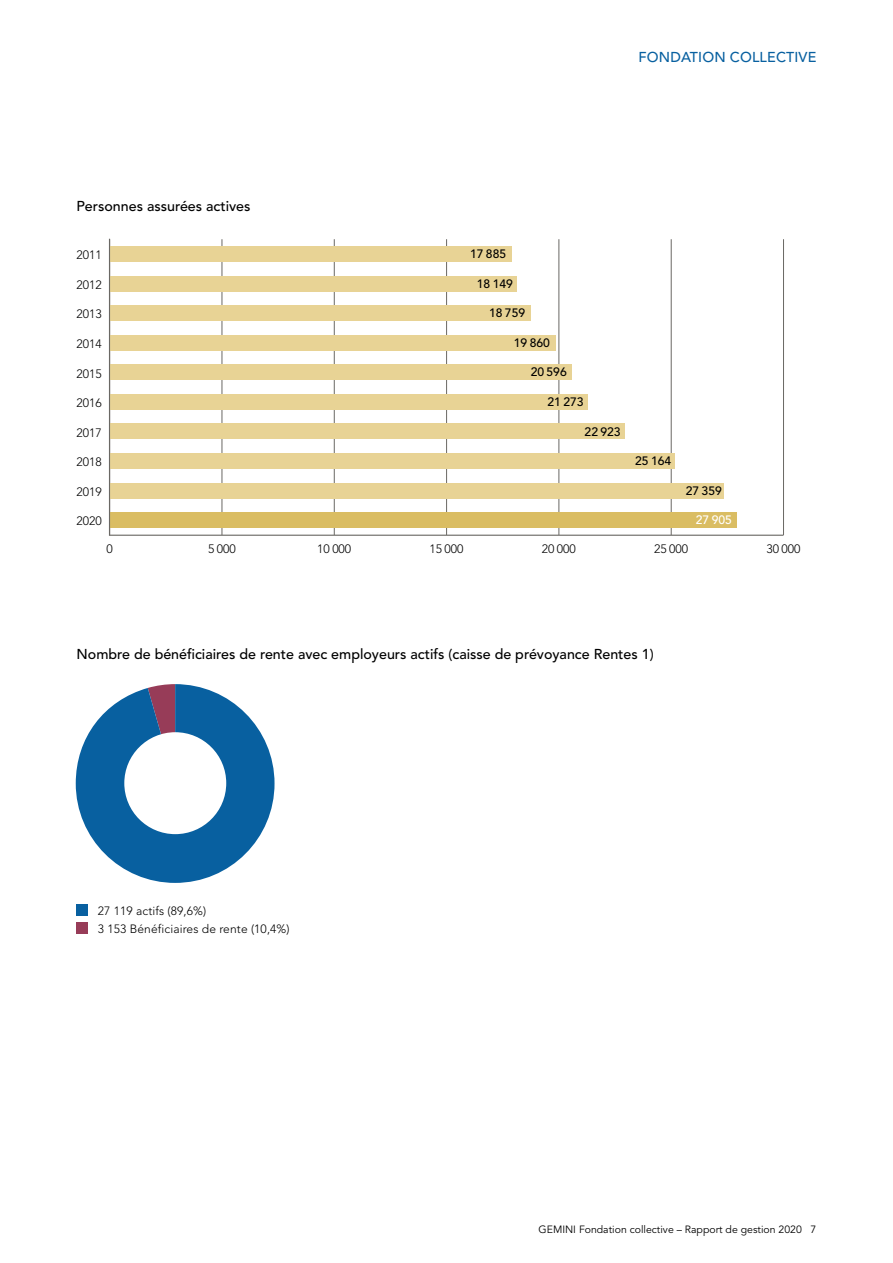
<style>
.page{position:relative;width:893px;height:1263px;background:#fff}
.page>*{position:absolute;margin:0;border:0;box-sizing:border-box;transform-origin:0 0}
.t1{font:500 14.25px "Avenir LT Std";color:#000}
.t2{font:500 14.25px "Avenir LT Std";letter-spacing:.01em;color:#0860a0}
.t3{font:300 12.15px "Avenir";color:#000}
.t4{font:500 12.15px "Avenir";color:#000}
.t5{font:500 12.15px "Avenir";color:#fff}
.t6{font:300 12px/18px "Avenir LT Std";letter-spacing:.01em;color:#000}
.t7{font:10.5px "Avenir LT Std";color:#000}
</style>
<div class="page">
<hr style="left:110px;top:535px;width:673px;height:1px;background:#6a6864">
<hr style="left:222px;top:239px;width:1px;height:296px;background:#6a6864">
<hr style="left:334px;top:239px;width:1px;height:296px;background:#6a6864">
<hr style="left:446px;top:239px;width:1px;height:296px;background:#6a6864">
<hr style="left:559px;top:239px;width:1px;height:296px;background:#6a6864">
<hr style="left:671px;top:239px;width:1px;height:296px;background:#6a6864">
<hr style="left:783px;top:239px;width:1px;height:296px;background:#6a6864">
<div style="left:110px;top:246px;width:401px;height:16px;background:#e8d395"></div>
<div style="left:110px;top:276px;width:407px;height:16px;background:#e8d395"></div>
<div style="left:110px;top:305px;width:421px;height:16px;background:#e8d395"></div>
<div style="left:110px;top:335px;width:446px;height:16px;background:#e8d395"></div>
<div style="left:110px;top:364px;width:462px;height:16px;background:#e8d395"></div>
<div style="left:110px;top:394px;width:477px;height:16px;background:#e8d395"></div>
<div style="left:110px;top:423px;width:515px;height:16px;background:#e8d395"></div>
<div style="left:110px;top:453px;width:565px;height:16px;background:#e8d395"></div>
<div style="left:110px;top:483px;width:614px;height:16px;background:#e8d395"></div>
<div style="left:110px;top:512px;width:626px;height:16px;background:#dabd63"></div>
<hr style="left:109px;top:239px;width:1px;height:297px;background:#6a6864">
<svg style="left:76px;top:684px;width:199px;height:199px"></svg>
<div style="left:124px;top:732px;width:102px;height:102px;background:#fff;border-radius:50%"></div>
<div style="left:77px;top:904px;width:11px;height:11px;background:#0860a0"></div>
<div style="left:77px;top:922px;width:11px;height:11px;background:#973c58"></div>
<p class="t2" style="left:638px;top:49px;width:179px">FONDATION COLLECTIVE</p>
<p class="t1" style="left:77px;top:197px;width:175px">Personnes assurées actives</p>
<p class="t3" style="left:77px;top:248px;width:27px">2011</p>
<p class="t4" style="left:470px;top:244px;width:38px">17 885</p>
<p class="t4" style="left:477px;top:273px;width:38px">18 149</p>
<p class="t4" style="left:489px;top:303px;width:38px">18 759</p>
<p class="t4" style="left:514px;top:332px;width:38px">19 860</p>
<p class="t4" style="left:531px;top:362px;width:38px">20 596</p>
<p class="t4" style="left:547px;top:391px;width:38px">21 273</p>
<p class="t3" style="left:77px;top:277px;width:27px">2012</p>
<p class="t3" style="left:77px;top:307px;width:27px">2013</p>
<p class="t3" style="left:77px;top:337px;width:27px">2014</p>
<p class="t3" style="left:77px;top:366px;width:27px">2015</p>
<p class="t3" style="left:77px;top:396px;width:27px">2016</p>
<p class="t3" style="left:77px;top:425px;width:27px">2017</p>
<p class="t3" style="left:77px;top:455px;width:27px">2018</p>
<p class="t3" style="left:77px;top:484px;width:27px">2019</p>
<p class="t3" style="left:77px;top:514px;width:27px">2020</p>
<p class="t4" style="left:585px;top:421px;width:38px">22 923</p>
<p class="t4" style="left:635px;top:450px;width:38px">25 164</p>
<p class="t4" style="left:686px;top:480px;width:38px">27 359</p>
<p class="t5" style="left:696px;top:509px;width:38px">27 905</p>
<p class="t3" style="left:106px;top:541px;width:8px">0</p>
<p class="t3" style="left:208px;top:541px;width:29px">5 000</p>
<p class="t3" style="left:317px;top:541px;width:35px">10 000</p>
<p class="t3" style="left:430px;top:541px;width:35px">15 000</p>
<p class="t3" style="left:542px;top:541px;width:35px">20 000</p>
<p class="t3" style="left:654px;top:541px;width:35px">25 000</p>
<p class="t3" style="left:766px;top:541px;width:35px">30 000</p>
<p class="t1" style="left:77px;top:646px;width:579px">Nombre de bénéficiaires de rente avec employeurs actifs (caisse de prévoyance Rentes 1)</p>
<p class="t6" style="left:98px;top:902px;width:193px">27 119 actifs (89,6%)<br>3 153 Bénéficiaires de rente (10,4%)</p>
<p class="t7" style="left:539px;top:1223px;width:279px">GEMINI Fondation collective – Rapport de gestion 2020 7</p>
</div>
